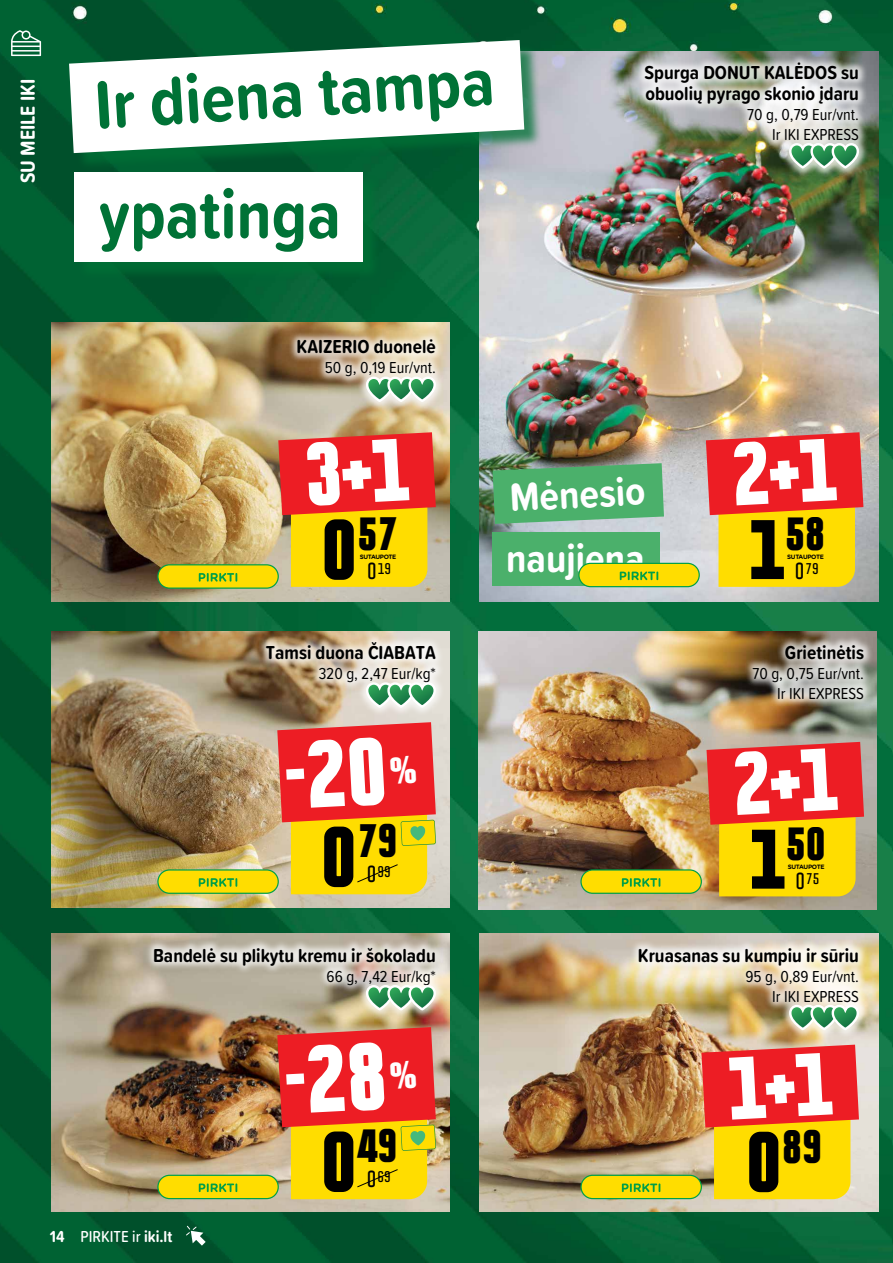
<style>
.page{position:relative;width:893px;height:1263px;background:#fff}
.page>*{position:absolute;margin:0;border:0;box-sizing:border-box;transform-origin:0 0}
.t1{font:700 70.35px "Proxima Soft Cond";color:#007236}
.t2{font:900 condensed 42.6px "Politica";color:#000}
.t3{font:700 40.8px "Proxima Soft Cond";color:#fff}
.t4{font:700 21px "Proxima Soft Cond";color:#fff}
.t5{font:700 19.5px/21px "Proxima Soft Cond";color:#000}
.t6{font:16.5px/19.8px "Proxima Soft Cond";color:#000;text-align:right}
.t7{font:500 16.5px "Proxima Soft Cond";color:#fff}
.t8{font:700 condensed 14.1px "Politica";color:#000;scale:1.04 1}
.t9{font:700 6.3px "Gotham Rounded";letter-spacing:-.05em;color:#000}
.s1{font-size:77.1px}
.s2{font-size:21.3px}
.s3{font-weight:700}
</style>
<div class="page">
<img style="left:0;top:0;width:893px;height:1263px">
<svg style="left:185px;top:1225px;width:21px;height:20px"></svg>
<svg style="left:11px;top:30px;width:30px;height:26px"></svg>
<img style="left:480px;top:51px;width:398px;height:550px">
<svg style="left:493px;top:463px;width:171px;height:61px;background:#56ae72"></svg>
<div style="left:493px;top:532px;width:167px;height:54px;background:#4bb06b"></div>
<img style="left:51px;top:934px;width:398px;height:278px">
<img style="left:480px;top:934px;width:398px;height:278px">
<img style="left:51px;top:323px;width:398px;height:278px">
<img style="left:51px;top:631px;width:398px;height:276px">
<img style="left:479px;top:631px;width:398px;height:278px">
<div style="left:72px;top:43px;width:471px;height:129px;background:#007236;opacity:.75"></div>
<svg style="left:69px;top:40px;width:455px;height:113px"></svg>
<div style="left:76px;top:174px;width:305px;height:106px;background:#007236;opacity:.75"></div>
<div style="left:74px;top:172px;width:289px;height:90px;background:#fff"></div>
<div style="left:288px;top:330px;width:157px;height:81px;background:#fff;opacity:.75"></div>
<svg style="left:365px;top:375px;width:72px;height:29px"></svg>
<div style="left:635px;top:53px;width:234px;height:125px;background:#fff;opacity:.75"></div>
<svg style="left:788px;top:141px;width:72px;height:30px"></svg>
<div style="left:257px;top:633px;width:188px;height:84px;background:#fff;opacity:.75"></div>
<svg style="left:365px;top:680px;width:72px;height:30px"></svg>
<div style="left:145px;top:938px;width:300px;height:81px;background:#fff;opacity:.75"></div>
<svg style="left:365px;top:983px;width:72px;height:29px"></svg>
<div style="left:629px;top:938px;width:240px;height:101px;background:#fff;opacity:.75"></div>
<svg style="left:788px;top:1003px;width:72px;height:29px"></svg>
<div style="left:743px;top:635px;width:130px;height:73px;background:#fff;opacity:.75"></div>
<div style="left:158px;top:565px;width:120px;height:23px;background:#fd0;border-radius:12px"></div>
<div style="left:157px;top:564px;width:122px;height:25px;border:1px solid #009f47;border-radius:12px"></div>
<svg style="left:199px;top:573px;width:38px;height:9px"></svg>
<div style="left:158px;top:870px;width:120px;height:23px;background:#fd0;border-radius:12px"></div>
<div style="left:157px;top:869px;width:122px;height:25px;border:1px solid #009f47;border-radius:12px"></div>
<svg style="left:199px;top:878px;width:38px;height:9px"></svg>
<div style="left:581px;top:870px;width:120px;height:23px;background:#fd0;border-radius:12px"></div>
<div style="left:580px;top:869px;width:122px;height:25px;border:1px solid #009f47;border-radius:12px"></div>
<svg style="left:622px;top:878px;width:38px;height:9px"></svg>
<div style="left:579px;top:563px;width:120px;height:24px;background:#fd0;border-radius:12px"></div>
<div style="left:578px;top:563px;width:122px;height:24px;border:1px solid #009f47;border-radius:12px"></div>
<svg style="left:620px;top:571px;width:38px;height:9px"></svg>
<div style="left:158px;top:1175px;width:120px;height:23px;background:#fd0;border-radius:12px"></div>
<div style="left:157px;top:1175px;width:122px;height:24px;border:1px solid #009f47;border-radius:12px"></div>
<svg style="left:199px;top:1183px;width:38px;height:9px"></svg>
<div style="left:581px;top:1175px;width:120px;height:23px;background:#fd0;border-radius:12px"></div>
<div style="left:580px;top:1175px;width:122px;height:24px;border:1px solid #009f47;border-radius:12px"></div>
<svg style="left:622px;top:1183px;width:38px;height:9px"></svg>
<svg style="left:278px;top:432px;width:158px;height:155px;background:#ef8226"></svg>
<svg style="left:706px;top:432px;width:157px;height:155px;background:#f08429"></svg>
<svg style="left:277px;top:722px;width:159px;height:172px;background:#ee7624"></svg>
<svg style="left:277px;top:1027px;width:159px;height:172px;background:#ec7320"></svg>
<svg style="left:706px;top:742px;width:158px;height:154px;background:#ef7f21"></svg>
<svg style="left:701px;top:1045px;width:158px;height:154px;background:#f28427"></svg>
<p class="t4" style="left:12px;top:183px;width:106px;rotate:-90deg">SU MEILE IKI</p>
<h1 class="t1" style="left:91px;top:54px;width:402px;rotate:-4deg">Ir diena tampa</h1>
<h1 class="t1" style="left:99px;top:162px;width:244px">ypatinga</h1>
<p class="t5" style="left:297px;top:336px;width:141px">KAIZERIO duonelė</p>
<p class="t6" style="left:325px;top:357px;width:113px">50 g, 0,19 Eur/vnt.</p>
<p class="t5" style="left:644px;top:62px;width:216px">Spurga DONUT KALĖDOS su obuolių pyrago skonio įdaru</p>
<p class="t6" style="left:747px;top:104px;width:113px">70 g, 0,79 Eur/vnt.<br>Ir IKI EXPRESS</p>
<h2 class="t2" style="left:321px;top:500px;width:78px"><span class="s1">0</span>57</h2>
<p class="t9" style="left:360px;top:552px;width:38px">SUTAUPOTE</p>
<p class="t8" style="left:367px;top:558px;width:24px"><span class="s2">0</span>19</p>
<p class="t5" style="left:266px;top:641px;width:171px">Tamsi duona ČIABATA</p>
<p class="t6" style="left:319px;top:663px;width:118px">320 g, 2,47 Eur/kg*</p>
<h3 class="t3" style="left:508px;top:467px;width:137px;rotate:-3deg">Mėnesio</h3>
<h3 class="t3" style="left:506px;top:528px;width:140px">naujiena</h3>
<h2 class="t2" style="left:749px;top:500px;width:78px"><span class="s1">1</span>58</h2>
<p class="t9" style="left:787px;top:552px;width:38px">SUTAUPOTE</p>
<p class="t8" style="left:795px;top:558px;width:24px"><span class="s2">0</span>79</p>
<p class="t5" style="left:785px;top:641px;width:81px">Grietinėtis</p>
<p class="t6" style="left:752px;top:663px;width:113px">70 g, 0,75 Eur/vnt.<br>Ir IKI EXPRESS</p>
<h2 class="t2" style="left:321px;top:808px;width:78px"><span class="s1">0</span>79</h2>
<p class="t8" style="left:367px;top:861px;width:24px"><span class="s2">0</span>99</p>
<p class="t5" style="left:153px;top:944px;width:284px">Bandelė su plikytu kremu ir šokoladu</p>
<p class="t6" style="left:327px;top:965px;width:111px">66 g, 7,42 Eur/kg*</p>
<h2 class="t2" style="left:749px;top:810px;width:78px"><span class="s1">1</span>50</h2>
<p class="t9" style="left:788px;top:862px;width:38px">SUTAUPOTE</p>
<p class="t8" style="left:795px;top:867px;width:24px"><span class="s2">0</span>75</p>
<p class="t5" style="left:638px;top:944px;width:222px">Kruasanas su kumpiu ir sūriu</p>
<p class="t6" style="left:745px;top:965px;width:115px">95 g, 0,89 Eur/vnt.<br>Ir IKI EXPRESS</p>
<p class="t7" style="left:50px;top:1224px;width:124px"><span class="s3">14</span> PIRKITE ir <span class="s3">iki.lt</span></p>
<h2 class="t2" style="left:321px;top:1112px;width:78px"><span class="s1">0</span>49</h2>
<p class="t8" style="left:367px;top:1166px;width:24px"><span class="s2">0</span>69</p>
<h2 class="t2" style="left:746px;top:1113px;width:78px"><span class="s1">0</span>89</h2>
</div>
